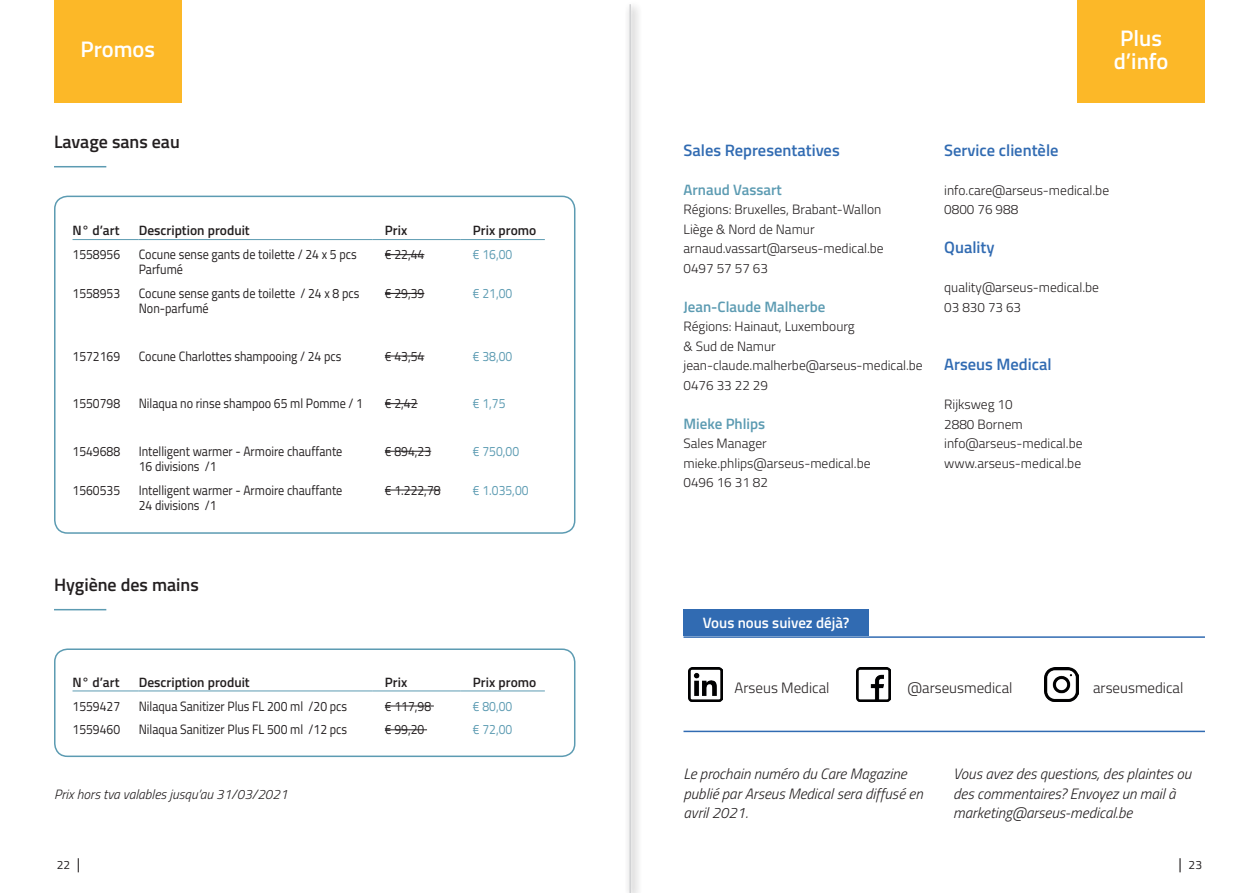
<style>
.page{position:relative;width:1259px;height:893px;background:#fff}
.page>*{position:absolute;margin:0;border:0;box-sizing:border-box;transform-origin:0 0}
.t1{font:600 22.5px/22.5px "Titillium Web";color:#fff}
.t2{font:600 18px "Titillium Web";color:#231f20}
.t3{font:600 16.5px "Titillium Web";color:#316bb2}
.t4{font:italic 300 15px/19.5px "Titillium Web";color:#231f20}
.t5{font:600 15px "Titillium Web";color:#5c9bb2}
.t6{font:300 15px "Titillium Web";color:#231f20}
.t7{font:600 15px "Titillium Web";color:#fff}
.t8{font:13.5px/15px "Titillium Web";color:#231f20;scale:.9 1}
.t9{font:300 13.5px/19.5px "Titillium Web";color:#231f20}
.t10{font:600 13.5px "Titillium Web";color:#231f20}
.t11{font:13.5px "Titillium Web";color:#5c9bb2;scale:.9 1}
.t12{font:italic 300 13.5px "Titillium Web";color:#231f20}
.t13{font:12px "Titillium Web";color:#231f20}
.s1{font-size:15px}
</style>
<div class="page">
<hr style="left:54px;top:166px;width:52px;height:1px;background:#5c9bb2">
<hr style="left:54px;top:609px;width:52px;height:1px;background:#5c9bb2">
<hr style="left:73px;top:239px;width:66px;height:1px;background:#5c9bb2">
<hr style="left:139px;top:239px;width:233px;height:1px;background:#5c9bb2">
<hr style="left:372px;top:239px;width:88px;height:1px;background:#5c9bb2">
<hr style="left:460px;top:239px;width:85px;height:1px;background:#5c9bb2">
<hr style="left:385px;top:254px;width:39px;height:1px;background:#231f20">
<hr style="left:385px;top:293px;width:39px;height:1px;background:#231f20">
<hr style="left:385px;top:356px;width:39px;height:1px;background:#231f20">
<hr style="left:385px;top:403px;width:32px;height:1px;background:#231f20">
<hr style="left:385px;top:451px;width:46px;height:1px;background:#231f20">
<hr style="left:385px;top:490px;width:55px;height:1px;background:#231f20">
<div style="left:54px;top:196px;width:521px;height:338px;border:2px solid #5c9bb2;border-radius:13px"></div>
<hr style="left:73px;top:691px;width:66px;height:1px;background:#5c9bb2">
<hr style="left:139px;top:691px;width:233px;height:1px;background:#5c9bb2">
<hr style="left:372px;top:691px;width:88px;height:1px;background:#5c9bb2">
<hr style="left:460px;top:691px;width:85px;height:1px;background:#5c9bb2">
<hr style="left:385px;top:706px;width:49px;height:1px;background:#231f20">
<hr style="left:385px;top:729px;width:42px;height:1px;background:#231f20">
<div style="left:54px;top:648px;width:521px;height:109px;border:2px solid #5c9bb2;border-radius:13px"></div>
<div style="left:54px;top:0;width:128px;height:102px;background:#fcb828"></div>
<img style="left:689px;top:667px;width:34px;height:34px">
<img style="left:856px;top:667px;width:34px;height:34px">
<img style="left:1044px;top:667px;width:34px;height:34px">
<hr style="left:683px;top:731px;width:522px;height:1px;background:#316bb2">
<hr style="left:683px;top:636px;width:522px;height:2px;background:#316bb2">
<div style="left:683px;top:610px;width:185px;height:26px;background:#316bb2"></div>
<div style="left:1077px;top:0;width:128px;height:102px;background:#fcb828"></div>
<div style="left:624px;top:0;width:18px;height:893px;background:#231f20;opacity:.75"></div>
<hr style="left:629px;top:4px;width:2px;height:889px;background:#d1d2d4">
<h1 class="t1" style="left:80px;top:37px;width:76px">Promos</h1>
<h2 class="t2" style="left:54px;top:128px;width:127px">Lavage sans eau</h2>
<p class="t10" style="left:73px;top:220px;width:49px">N° d’art</p>
<p class="t10" style="left:139px;top:220px;width:112px">Description produit</p>
<p class="t10" style="left:385px;top:220px;width:24px">Prix</p>
<p class="t10" style="left:473px;top:220px;width:65px">Prix promo</p>
<p class="t8" style="left:73px;top:246px;width:54px">1558956</p>
<p class="t8" style="left:139px;top:246px;width:244px">Cocune sense gants de toilette / 24 x 5 pcs<br>Parfumé</p>
<p class="t8" style="left:385px;top:246px;width:45px">€ 22,44</p>
<p class="t11" style="left:473px;top:244px;width:45px">€ 16,00</p>
<p class="t8" style="left:73px;top:285px;width:54px">1558953</p>
<p class="t8" style="left:139px;top:285px;width:247px">Cocune sense gants de toilette / 24 x 8 pcs<br>Non-parfumé</p>
<p class="t8" style="left:385px;top:285px;width:45px">€ 29,39</p>
<p class="t11" style="left:473px;top:283px;width:45px">€ 21,00</p>
<p class="t8" style="left:73px;top:348px;width:54px">1572169</p>
<p class="t8" style="left:139px;top:348px;width:227px">Cocune Charlottes shampooing / 24 pcs</p>
<p class="t8" style="left:385px;top:348px;width:45px">€ 43,54</p>
<p class="t11" style="left:473px;top:346px;width:45px">€ 38,00</p>
<p class="t8" style="left:73px;top:395px;width:54px">1550798</p>
<p class="t8" style="left:139px;top:395px;width:251px">Nilaqua no rinse shampoo 65 ml Pomme / 1</p>
<p class="t8" style="left:385px;top:395px;width:38px">€ 2,42</p>
<p class="t11" style="left:473px;top:393px;width:38px">€ 1,75</p>
<p class="t8" style="left:73px;top:443px;width:54px">1549688</p>
<p class="t8" style="left:139px;top:443px;width:228px">Intelligent warmer - Armoire chauffante<br>16 divisions /1</p>
<p class="t8" style="left:385px;top:443px;width:53px">€ 894,23</p>
<p class="t11" style="left:473px;top:441px;width:53px">€ 750,00</p>
<p class="t8" style="left:73px;top:482px;width:54px">1560535</p>
<p class="t8" style="left:139px;top:482px;width:228px">Intelligent warmer - Armoire chauffante<br>24 divisions /1</p>
<p class="t8" style="left:385px;top:482px;width:63px">€ 1.222,78</p>
<p class="t11" style="left:473px;top:480px;width:63px">€ 1.035,00</p>
<h2 class="t2" style="left:54px;top:571px;width:146px">Hygiène des mains</h2>
<p class="t10" style="left:73px;top:672px;width:49px">N° d’art</p>
<p class="t10" style="left:139px;top:672px;width:112px">Description produit</p>
<p class="t10" style="left:385px;top:672px;width:24px">Prix</p>
<p class="t10" style="left:473px;top:672px;width:65px">Prix promo</p>
<p class="t8" style="left:73px;top:698px;width:54px">1559427</p>
<p class="t8" style="left:139px;top:698px;width:233px">Nilaqua Sanitizer Plus FL 200 ml /20 pcs</p>
<p class="t8" style="left:385px;top:698px;width:53px">€ 117,98</p>
<p class="t11" style="left:473px;top:696px;width:45px">€ 80,00</p>
<p class="t8" style="left:73px;top:721px;width:54px">1559460</p>
<p class="t8" style="left:139px;top:721px;width:233px">Nilaqua Sanitizer Plus FL 500 ml /12 pcs</p>
<p class="t8" style="left:385px;top:721px;width:45px">€ 99,20</p>
<p class="t11" style="left:473px;top:720px;width:45px">€ 72,00</p>
<p class="t12" style="left:54px;top:785px;width:235px">Prix hors tva valables jusqu’au 31/03/2021</p>
<h1 class="t1" style="left:1113px;top:26px;width:56px">Plus d’info</h1>
<p class="t3" style="left:683px;top:138px;width:158px">Sales Representatives</p>
<p class="t5" style="left:683px;top:178px;width:100px">Arnaud Vassart</p>
<p class="t9" style="left:683px;top:199px;width:202px">Régions: Bruxelles, Brabant-Wallon<br>Liège &amp; Nord de Namur arnaud.vassart@arseus-medical.be<br>0497 57 57 63</p>
<p class="t5" style="left:683px;top:295px;width:143px">Jean-Claude Malherbe</p>
<p class="t9" style="left:683px;top:316px;width:241px">Régions: Hainaut, Luxembourg<br>&amp; Sud de Namur jean-claude.malherbe@arseus-medical.be<br>0476 33 22 29</p>
<p class="t5" style="left:683px;top:412px;width:83px">Mieke Phlips</p>
<p class="t9" style="left:683px;top:433px;width:188px">Sales Manager mieke.phlips@arseus-medical.be<br>0496 16 31 82</p>
<p class="t3" style="left:944px;top:138px;width:116px">Service clientèle</p>
<p class="t9" style="left:944px;top:180px;width:166px">info.care@arseus-medical.be<br>0800 76 988</p>
<p class="t3" style="left:944px;top:235px;width:52px">Quality</p>
<p class="t9" style="left:944px;top:277px;width:156px">quality@arseus-medical.be<br>03 830 73 63</p>
<p class="t3" style="left:944px;top:352px;width:109px">Arseus Medical</p>
<p class="t9" style="left:944px;top:394px;width:140px">Rijksweg 10<br>2880 Bornem info@arseus-medical.be www.arseus-medical.be</p>
<p class="t7" style="left:703px;top:612px;width:148px">Vous nous suivez déjà?</p>
<p class="t6" style="left:734px;top:677px;width:96px">Arseus Medical</p>
<p class="t6" style="left:907px;top:677px;width:106px">@arseusmedical</p>
<p class="t6" style="left:1093px;top:677px;width:92px">arseusmedical</p>
<p class="t4" style="left:683px;top:763px;width:241px">Le prochain numéro du Care Magazine publié par Arseus Medical sera diffusé en avril 2021.</p>
<p class="t4" style="left:953px;top:763px;width:239px">Vous avez des questions, des plaintes ou des commentaires? Envoyez un mail à marketing@arseus-medical.be</p>
<p class="t13" style="left:57px;top:856px;width:25px">22 <span class="s1">|</span></p>
<p class="t13" style="left:1178px;top:856px;width:25px"><span class="s1">|</span> 23</p>
</div>
